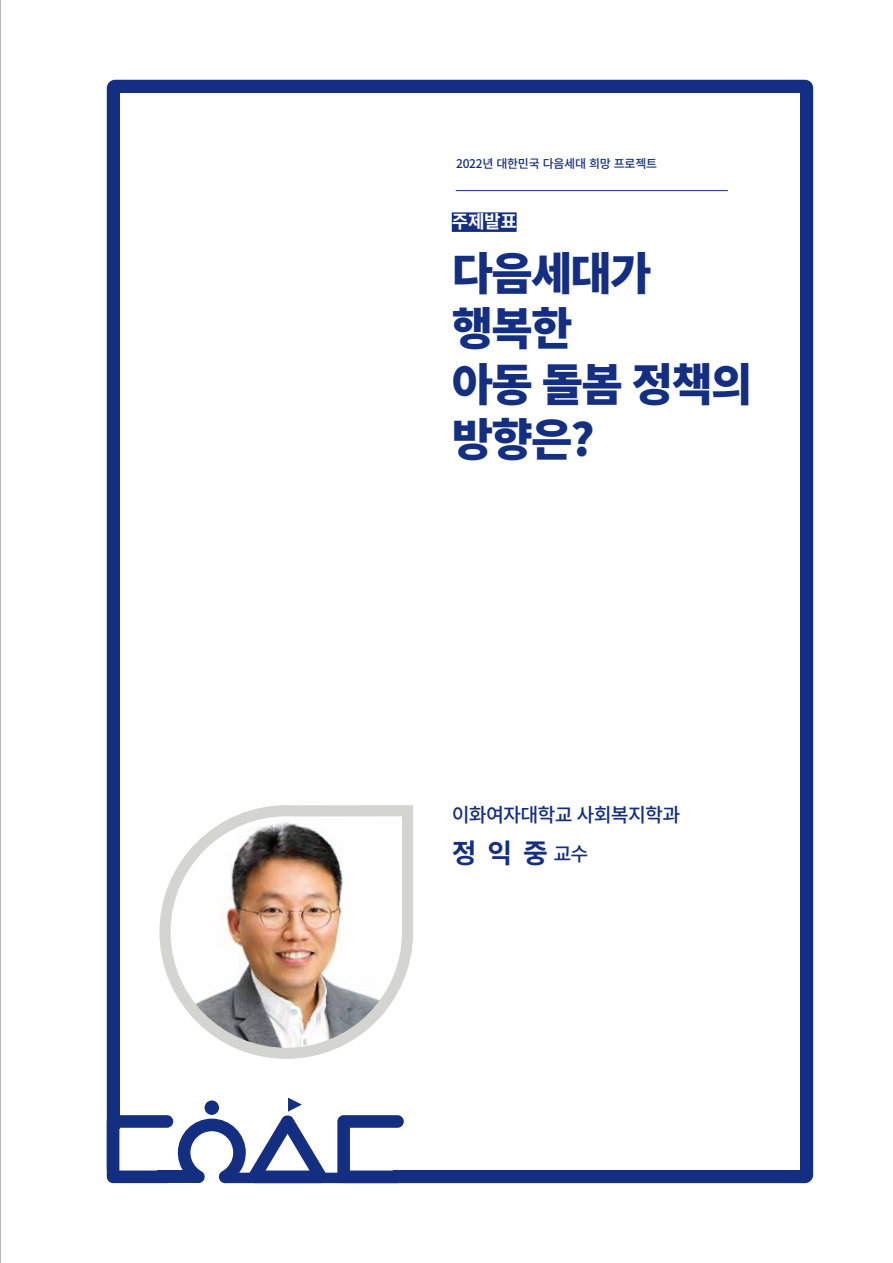
<style>
.page{position:relative;width:893px;height:1263px;background:#fff}
.page>*{position:absolute;margin:0;border:0;box-sizing:border-box;transform-origin:0 0}
.t1{font:800 45px/55.5px "Source Han Sans KR";letter-spacing:-.04em;color:#142f81}
.t2{font:700 27px "Source Han Sans KR";color:#142f81}
.t3{font:500 19.5px "Source Han Sans KR";letter-spacing:-.04em;color:#142f81}
.t4{font:700 18px "Source Han Sans KR";color:#fff}
.t5{font:500 12px "Source Han Sans KR";letter-spacing:-.02em;color:#142f81}
.s1{font-weight:500;font-size:19.5px}
</style>
<div class="page">
<svg style="left:337px;top:1115px;width:67px;height:68px"></svg>
<svg style="left:107px;top:1097px;width:220px;height:86px"></svg>
<div style="left:157px;top:1170px;width:42px;height:13px;background:#142f81"></div>
<div style="left:393px;top:1170px;width:412px;height:13px;background:#142f81"></div>
<div style="left:117px;top:80px;width:687px;height:12px;background:#142f81"></div>
<div style="left:107px;top:88px;width:13px;height:1040px;background:#142f81"></div>
<div style="left:800px;top:88px;width:13px;height:1083px;background:#142f81"></div>
<img style="left:171px;top:811px;width:234px;height:236px">
<div style="left:159px;top:805px;width:254px;height:254px;border:11px solid #d4d4d1;border-radius:121px"></div>
<div style="left:452px;top:212px;width:65px;height:20px;background:#142f81"></div>
<hr style="left:456px;top:190px;width:272px;height:1px;background:#142f81">
<svg style="left:0;top:0;width:1px;height:1263px"></svg>
<p class="t5" style="left:456px;top:157px;width:203px">2022년 대한민국 다음세대 희망 프로젝트</p>
<p class="t4" style="left:452px;top:212px;width:67px">주제발표</p>
<p class="t1" style="left:452px;top:246px;width:302px">다음세대가 행복한<br>아동 돌봄 정책의 방향은?</p>
<p class="t3" style="left:452px;top:803px;width:230px">이화여자대학교 사회복지학과</p>
<p class="t2" style="left:452px;top:838px;width:138px">정익중 <span class="s1">교수</span></p>
</div>
